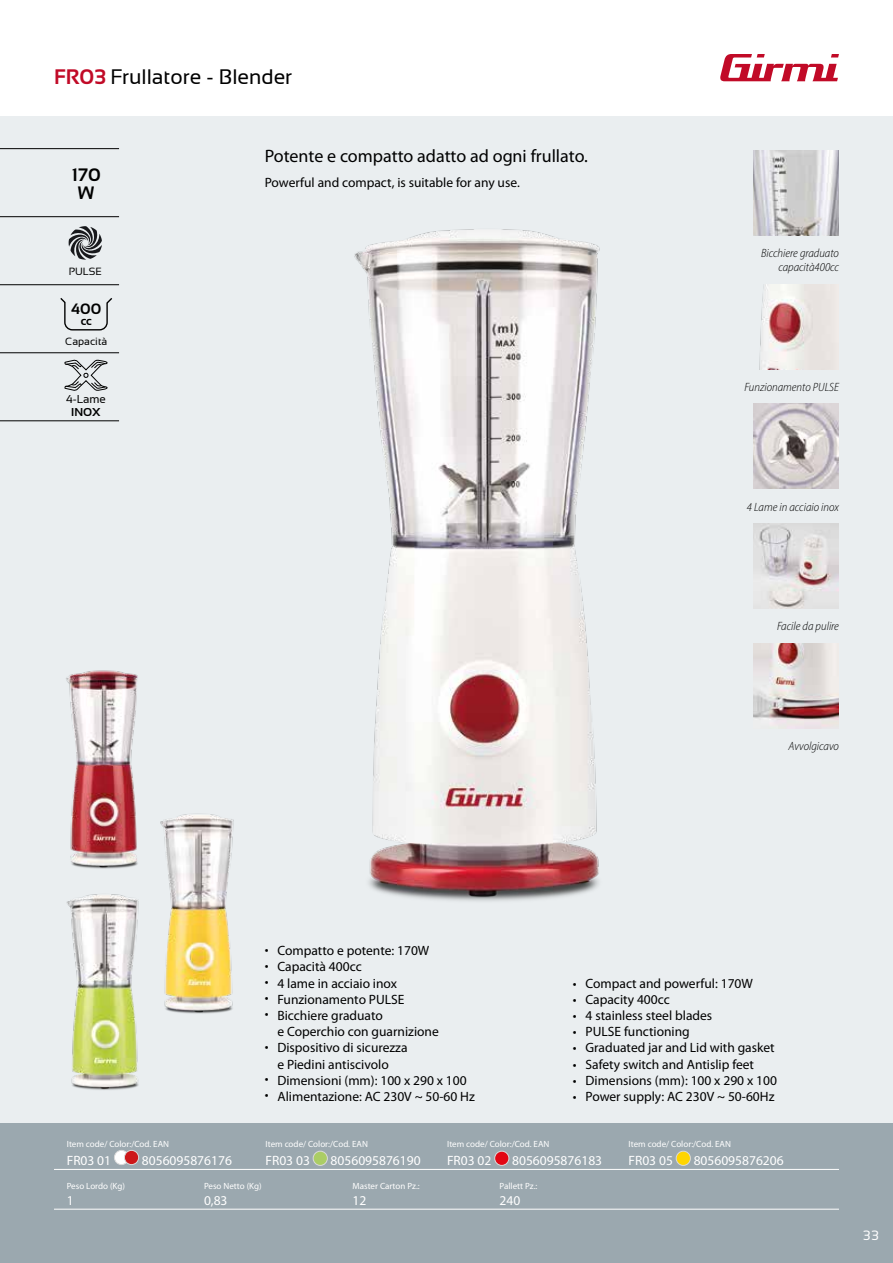
<style>
.page{position:relative;width:893px;height:1263px;background:#fff}
.page>*{position:absolute;margin:0;border:0;box-sizing:border-box;transform-origin:0 0}
.t1{font:21px "Sansation";color:#000}
.t2{font:18px "Myriad Pro";color:#000}
.t3{font:700 18px/18px "Sansation";color:#000;text-align:center}
.t4{font:700 15px "Sansation";color:#000}
.t5{font:13.5px/16.2px "Myriad Pro";color:#000}
.t6{font:13.5px "Myriad Pro";color:#fff}
.t7{font:13.5px "Sansation";color:#fff}
.t8{font:italic 300 semi-condensed 12px/14.4px "Myriad Pro";color:#000;text-align:right}
.t9{font:700 12px "Sansation";color:#000}
.t10{font:11.4px "Sansation";color:#000}
.t11{font:700 11.4px "Sansation";color:#000}
.t12{font:10.5px "Sansation";color:#000}
.t13{font:9px "Myriad Pro";color:#fff}
.s1{font-weight:700;color:#c10a27}
</style>
<div class="page">
<div style="left:0;top:116px;width:893px;height:1016px;background:#eaeef0"></div>
<div style="left:0;top:1123px;width:893px;height:140px;background:#9ba8af"></div>
<svg style="left:720px;top:54px;width:119px;height:27px"></svg>
<hr style="left:54px;top:1169px;width:785px;height:1px;background:#fff">
<hr style="left:54px;top:1209px;width:785px;height:1px;background:#fff">
<div style="left:114px;top:1150px;width:15px;height:14px;background:#fff;border-radius:50%"></div>
<div style="left:114px;top:1150px;width:15px;height:15px;border:1px solid #dadada;border-radius:50%"></div>
<div style="left:124px;top:1150px;width:15px;height:14px;background:#cd1719;border-radius:50%"></div>
<div style="left:124px;top:1150px;width:15px;height:15px;border:1px solid #dadada;border-radius:50%"></div>
<div style="left:313px;top:1151px;width:14px;height:14px;background:#abcd65;border-radius:50%"></div>
<div style="left:313px;top:1151px;width:15px;height:15px;border:1px solid #dadada;border-radius:50%"></div>
<div style="left:495px;top:1151px;width:14px;height:14px;background:#e30613;border-radius:50%"></div>
<div style="left:494px;top:1151px;width:15px;height:15px;border:1px solid #dadada;border-radius:50%"></div>
<div style="left:676px;top:1151px;width:14px;height:14px;background:#ffd500;border-radius:50%"></div>
<div style="left:676px;top:1151px;width:15px;height:15px;border:1px solid #dadada;border-radius:50%"></div>
<img style="left:66px;top:894px;width:73px;height:196px">
<img style="left:66px;top:670px;width:72px;height:199px">
<img style="left:160px;top:813px;width:74px;height:201px">
<img style="left:354px;top:229px;width:246px;height:672px">
<img style="left:754px;top:150px;width:85px;height:85px">
<img style="left:759px;top:284px;width:78px;height:85px">
<img style="left:754px;top:404px;width:85px;height:85px">
<img style="left:754px;top:523px;width:85px;height:86px">
<img style="left:754px;top:643px;width:85px;height:86px">
<hr style="left:0;top:148px;width:119px;height:1px;background:#000">
<hr style="left:0;top:216px;width:119px;height:1px;background:#000">
<hr style="left:0;top:284px;width:119px;height:1px;background:#000">
<hr style="left:0;top:352px;width:119px;height:1px;background:#000">
<hr style="left:0;top:421px;width:119px;height:1px;background:#000">
<svg style="left:64px;top:359px;width:44px;height:32px"></svg>
<svg style="left:69px;top:226px;width:33px;height:34px"></svg>
<svg style="left:60px;top:298px;width:53px;height:33px"></svg>
<h1 class="t1" style="left:54px;top:65px;width:240px"><span class="s1">FR03</span> Frullatore - Blender</h1>
<h2 class="t3" style="left:72px;top:165px;width:31px">170<br>W</h2>
<p class="t12" style="left:69px;top:265px;width:35px">PULSE</p>
<p class="t4" style="left:71px;top:301px;width:32px">400</p>
<p class="t9" style="left:81px;top:314px;width:13px">cc</p>
<p class="t12" style="left:65px;top:335px;width:44px">Capacità</p>
<p class="t10" style="left:66px;top:392px;width:41px">4-Lame</p>
<p class="t11" style="left:71px;top:406px;width:31px">INOX</p>
<h2 class="t2" style="left:265px;top:147px;width:325px">Potente e compatto adatto ad ogni frullato.</h2>
<p class="t5" style="left:265px;top:175px;width:257px">Powerful and compact, is suitable for any use.</p>
<p class="t8" style="left:761px;top:246px;width:79px">Bicchiere graduato capacità400cc</p>
<p class="t8" style="left:744px;top:380px;width:96px">Funzionamento PULSE</p>
<p class="t8" style="left:747px;top:499px;width:94px">4 Lame in acciaio inox</p>
<p class="t8" style="left:777px;top:619px;width:63px">Facile da pulire</p>
<p class="t8" style="left:789px;top:739px;width:52px">Avvolgicavo</p>
<p class="t5" style="left:265px;top:943px;width:166px">• Compatto e potente: 170W</p>
<p class="t5" style="left:265px;top:959px;width:99px">• Capacità 400cc</p>
<p class="t5" style="left:265px;top:975px;width:134px">• 4 lame in acciaio inox</p>
<p class="t5" style="left:265px;top:991px;width:141px">• Funzionamento PULSE</p>
<p class="t5" style="left:277px;top:1007px;width:163px;text-indent:-13px">• Bicchiere graduato<br>e Coperchio con guarnizione</p>
<p class="t5" style="left:265px;top:1040px;width:144px;text-align:center">• Dispositivo di sicurezza e Piedini antiscivolo</p>
<p class="t5" style="left:265px;top:1072px;width:203px">• Dimensioni (mm): 100 x 290 x 100</p>
<p class="t5" style="left:265px;top:1088px;width:212px">• Alimentazione: AC 230V ~ 50-60 Hz</p>
<p class="t5" style="left:573px;top:975px;width:182px">• Compact and powerful: 170W</p>
<p class="t5" style="left:573px;top:991px;width:98px">• Capacity 400cc</p>
<p class="t5" style="left:573px;top:1007px;width:141px">• 4 stainless steel blades</p>
<p class="t5" style="left:573px;top:1024px;width:119px">• PULSE functioning</p>
<p class="t5" style="left:573px;top:1040px;width:203px">• Graduated jar and Lid with gasket</p>
<p class="t5" style="left:573px;top:1056px;width:183px">• Safety switch and Antislip feet</p>
<p class="t5" style="left:573px;top:1072px;width:206px">• Dimensions (mm): 100 x 290 x 100</p>
<p class="t5" style="left:573px;top:1088px;width:203px">• Power supply: AC 230V ~ 50-60Hz</p>
<p class="t13" style="left:67px;top:1139px;width:104px">Item code/ Color:/Cod. EAN</p>
<p class="t13" style="left:266px;top:1139px;width:104px">Item code/ Color:/Cod. EAN</p>
<p class="t13" style="left:447px;top:1139px;width:104px">Item code/ Color:/Cod. EAN</p>
<p class="t13" style="left:629px;top:1139px;width:104px">Item code/ Color:/Cod. EAN</p>
<p class="t6" style="left:67px;top:1153px;width:46px">FR03 01</p>
<p class="t6" style="left:142px;top:1153px;width:92px">8056095876176</p>
<p class="t6" style="left:266px;top:1153px;width:46px">FR03 03</p>
<p class="t6" style="left:331px;top:1153px;width:92px">8056095876190</p>
<p class="t6" style="left:447px;top:1153px;width:46px">FR03 02</p>
<p class="t6" style="left:512px;top:1153px;width:92px">8056095876183</p>
<p class="t6" style="left:629px;top:1153px;width:46px">FR03 05</p>
<p class="t6" style="left:694px;top:1153px;width:92px">8056095876206</p>
<p class="t13" style="left:67px;top:1180px;width:60px">Peso Lordo (Kg)</p>
<p class="t13" style="left:204px;top:1180px;width:59px">Peso Netto (Kg)</p>
<p class="t13" style="left:352px;top:1180px;width:69px">Master Carton Pz.:</p>
<p class="t13" style="left:499px;top:1180px;width:39px">Pallett Pz.:</p>
<p class="t6" style="left:67px;top:1193px;width:8px">1</p>
<p class="t6" style="left:204px;top:1193px;width:25px">0,83</p>
<p class="t6" style="left:352px;top:1193px;width:15px">12</p>
<p class="t6" style="left:499px;top:1193px;width:22px">240</p>
<p class="t7" style="left:863px;top:1228px;width:17px">33</p>
</div>
